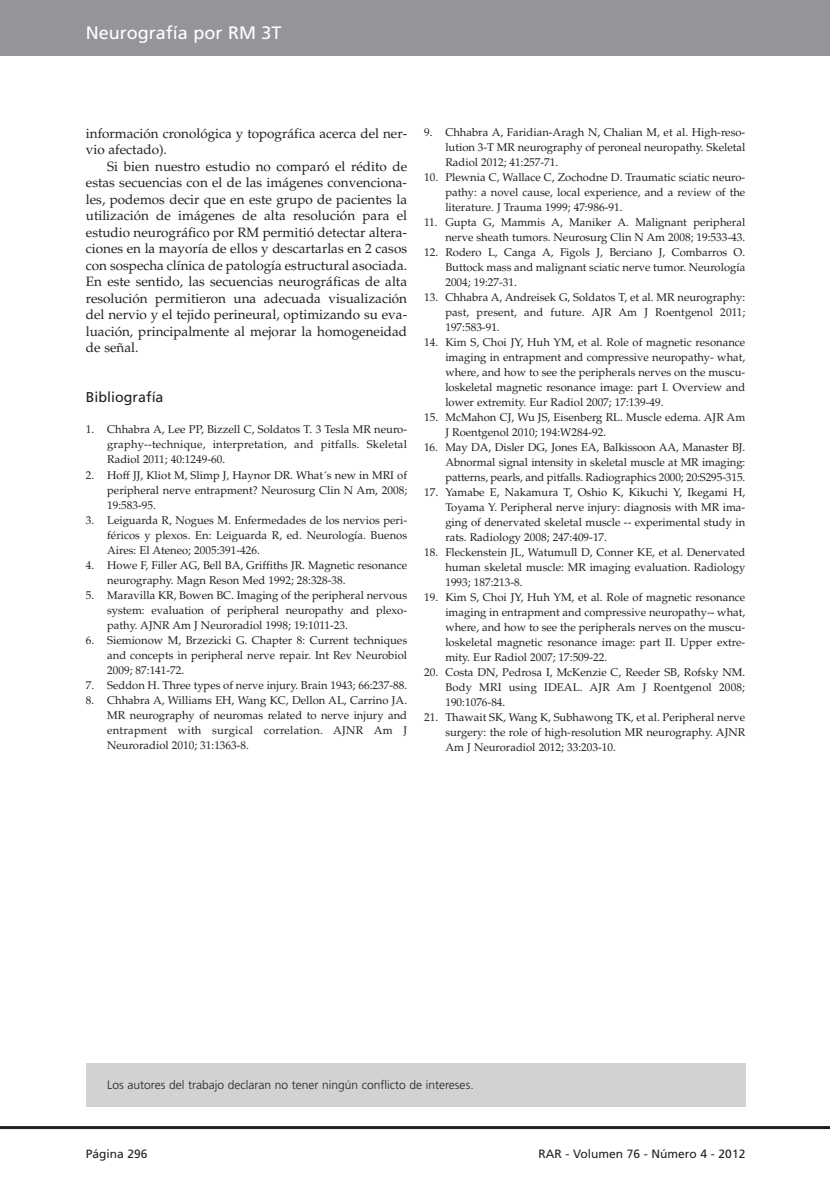
<style>
.page{position:relative;width:830px;height:1190px;background:#fff}
.page>*{position:absolute;margin:0;border:0;box-sizing:border-box;transform-origin:0 0}
.t1{font:18px "Frutiger";color:#fff}
.t2{font:14.25px "Frutiger";color:#231f20}
.t3{font:13.5px/16.5px "Palatino";color:#231f20}
.t4{font:300 12px "Frutiger";color:#231f20}
.t5{font:12px "Frutiger";color:#231f20}
.t6{font:11.25px/15px "Palatino";color:#231f20;text-align:justify}
</style>
<div class="page">
<div style="left:0;top:0;width:830px;height:56px;background:#939598"></div>
<hr style="left:0;top:1126px;width:830px;height:3px;background:#231f20">
<div style="left:86px;top:1063px;width:659px;height:43px;background:#d1d2d4"></div>
<h1 class="t1" style="left:86px;top:26px;width:197px">Neurografía por RM 3T</h1>
<p class="t3" style="left:86px;top:127px;width:323px">información cronológica y topográfica acerca del ner&shy;vio afectado).</p>
<p class="t3" style="left:86px;top:160px;width:323px;text-align:justify;text-indent:21px">Si bien nuestro estudio no comparó el rédito de estas secuencias con el de las imágenes convenciona&shy;les, podemos decir que en este grupo de pacientes la utilización de imágenes de alta resolución para el estudio neurográfico por RM permitió detectar altera&shy;ciones en la mayoría de ellos y descartarlas en 2 casos con sospecha clínica de patología estructural asociada.<br>En este sentido, las secuencias neurográficas de alta resolución permitieron una adecuada visualización del nervio y el tejido perineural, optimizando su eva&shy;luación, principalmente al mejorar la homogeneidad de señal.</p>
<p class="t2" style="left:86px;top:391px;width:79px">Bibliografía</p>
<p class="t6" style="left:107px;top:423px;width:301px;text-indent:-21px">1. Chhabra A, Lee PP, Bizzell C, Soldatos T. 3 Tesla MR neuro&shy;graphy--technique, interpretation, and pitfalls. Skeletal Radiol 2011; 40:1249-60.</p>
<p class="t6" style="left:107px;top:468px;width:301px;text-indent:-21px">2. Hoff JJ, Kliot M, Slimp J, Haynor DR. What´s new in MRI of peripheral nerve entrapment? Neurosurg Clin N Am, 2008; 19:583-95.</p>
<p class="t6" style="left:107px;top:513px;width:301px;text-indent:-21px">3. Leiguarda R, Nogues M. Enfermedades de los nervios peri&shy;féricos y plexos. En: Leiguarda R, ed. Neurología. Buenos Aires: El Ateneo; 2005:391-426.</p>
<p class="t6" style="left:107px;top:558px;width:301px;text-indent:-21px">4. Howe F, Filler AG, Bell BA, Griffiths JR. Magnetic resonance neurography. Magn Reson Med 1992; 28:328-38.</p>
<p class="t6" style="left:107px;top:588px;width:301px;text-indent:-21px">5. Maravilla KR, Bowen BC. Imaging of the peripheral nervous system: evaluation of peripheral neuropathy and plexo&shy;pathy. AJNR Am J Neuroradiol 1998; 19:1011-23.</p>
<p class="t6" style="left:107px;top:633px;width:301px;text-indent:-21px">6. Siemionow M, Brzezicki G. Chapter 8: Current techniques and concepts in peripheral nerve repair. Int Rev Neurobiol 2009; 87:141-72.</p>
<p class="t6" style="left:86px;top:678px;width:323px">7. Seddon H. Three types of nerve injury. Brain 1943; 66:237-88.</p>
<p class="t6" style="left:107px;top:693px;width:301px;text-indent:-21px">8. Chhabra A, Williams EH, Wang KC, Dellon AL, Carrino JA.<br>MR neurography of neuromas related to nerve injury and entrapment with surgical correlation. AJNR Am J Neuroradiol 2010; 31:1363-8.</p>
<p class="t6" style="left:445px;top:126px;width:301px;text-indent:-21px">9. Chhabra A, Faridian-Aragh N, Chalian M, et al. High-reso&shy;lution 3-T MR neurography of peroneal neuropathy. Skeletal Radiol 2012; 41:257-71.</p>
<p class="t6" style="left:445px;top:171px;width:301px;text-indent:-21px">10. Plewnia C, Wallace C, Zochodne D. Traumatic sciatic neuro&shy;pathy: a novel cause, local experience, and a review of the literature. J Trauma 1999; 47:986-91.</p>
<p class="t6" style="left:424px;top:216px;width:323px;text-align:right">11. Gupta G, Mammis A, Maniker A. Malignant peripheral nerve sheath tumors. Neurosurg Clin N Am 2008; 19:533-43.</p>
<p class="t6" style="left:445px;top:246px;width:301px;text-indent:-21px">12. Rodero L, Canga A, Figols J, Berciano J, Combarros O.<br>Buttock mass and malignant sciatic nerve tumor. Neurología 2004; 19:27-31.</p>
<p class="t6" style="left:445px;top:291px;width:301px;text-indent:-21px">13. Chhabra A, Andreisek G, Soldatos T, et al. MR neurography: past, present, and future. AJR Am J Roentgenol 2011; 197:583-91.</p>
<p class="t6" style="left:445px;top:336px;width:301px;text-indent:-21px">14. Kim S, Choi JY, Huh YM, et al. Role of magnetic resonance imaging in entrapment and compressive neuropathy- what, where, and how to see the peripherals nerves on the muscu&shy;loskeletal magnetic resonance image: part I. Overview and lower extremity. Eur Radiol 2007; 17:139-49.</p>
<p class="t6" style="left:445px;top:411px;width:301px;text-indent:-21px">15. McMahon CJ, Wu JS, Eisenberg RL. Muscle edema. AJR Am<br>J Roentgenol 2010; 194:W284-92.</p>
<p class="t6" style="left:445px;top:441px;width:301px;text-indent:-21px">16. May DA, Disler DG, Jones EA, Balkissoon AA, Manaster BJ.<br>Abnormal signal intensity in skeletal muscle at MR imaging: patterns, pearls, and pitfalls. Radiographics 2000; 20:S295-315.</p>
<p class="t6" style="left:445px;top:486px;width:301px;text-indent:-21px">17. Yamabe E, Nakamura T, Oshio K, Kikuchi Y, Ikegami H, Toyama Y. Peripheral nerve injury: diagnosis with MR ima&shy;ging of denervated skeletal muscle -- experimental study in rats. Radiology 2008; 247:409-17.</p>
<p class="t6" style="left:445px;top:546px;width:301px;text-indent:-21px">18. Fleckenstein JL, Watumull D, Conner KE, et al. Denervated human skeletal muscle: MR imaging evaluation. Radiology 1993; 187:213-8.</p>
<p class="t6" style="left:445px;top:591px;width:301px;text-indent:-21px">19. Kim S, Choi JY, Huh YM, et al. Role of magnetic resonance imaging in entrapment and compressive neuropathy-- what, where, and how to see the peripherals nerves on the muscu&shy;loskeletal magnetic resonance image: part II. Upper extre&shy;mity. Eur Radiol 2007; 17:509-22.</p>
<p class="t6" style="left:445px;top:666px;width:301px;text-indent:-21px">20. Costa DN, Pedrosa I, McKenzie C, Reeder SB, Rofsky NM.<br>Body MRI using IDEAL. AJR Am J Roentgenol 2008; 190:1076-84.</p>
<p class="t6" style="left:445px;top:711px;width:301px;text-indent:-21px">21. Thawait SK, Wang K, Subhawong TK, et al. Peripheral nerve surgery: the role of high-resolution MR neurography. AJNR Am J Neuroradiol 2012; 33:203-10.</p>
<p class="t4" style="left:107px;top:1079px;width:368px">Los autores del trabajo declaran no tener ningún conflicto de intereses.</p>
<p class="t5" style="left:86px;top:1148px;width:63px">Página 296</p>
<p class="t5" style="left:538px;top:1148px;width:208px">RAR - Volumen 76 - Número 4 - 2012</p>
</div>
